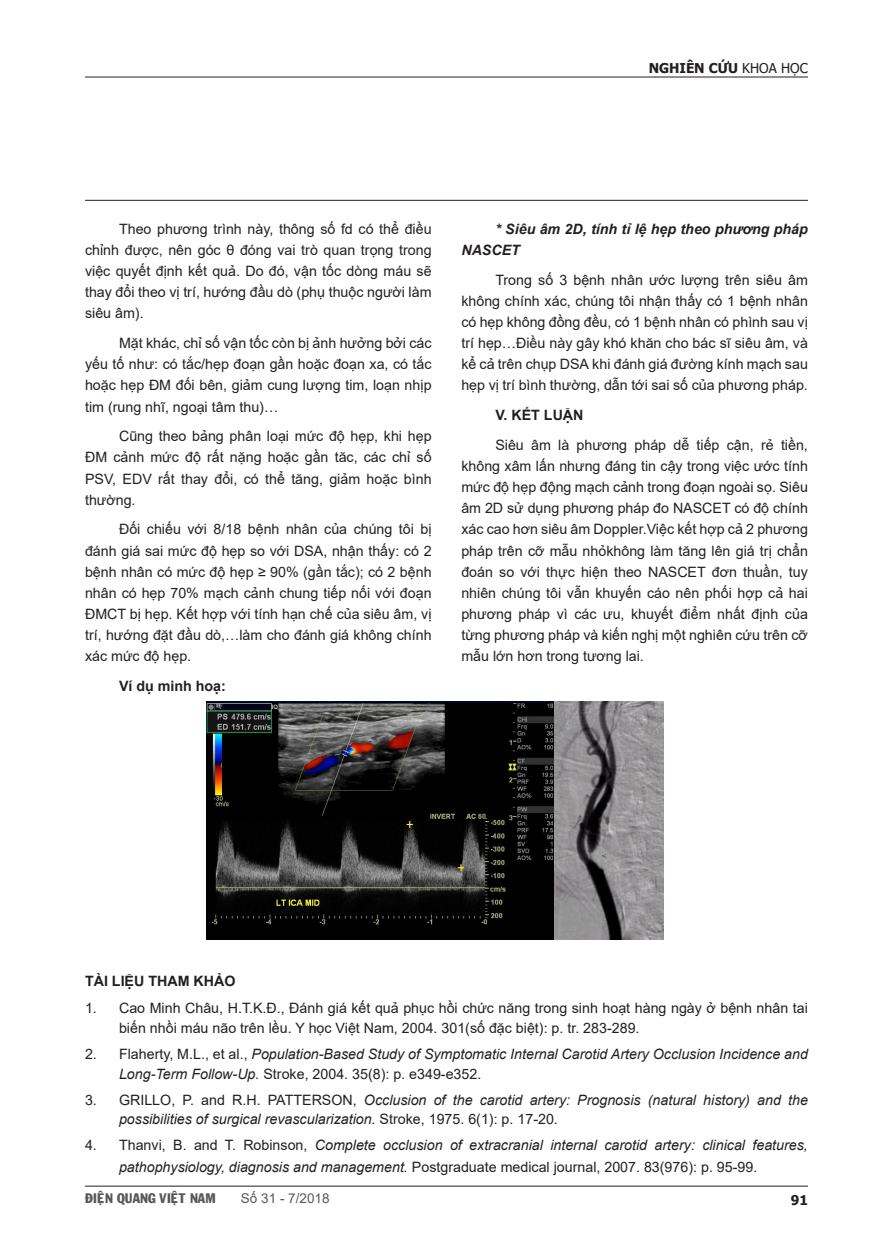
<style>
.page{position:relative;width:893px;height:1255px;background:#fff}
.page>*{position:absolute;margin:0;border:0;box-sizing:border-box;transform-origin:0 0}
.chubai{font:14.25px/21.1px "Arial";color:#231f20;text-align:justify}
.TLieuTK{font:italic 14.25px/19.6px "Arial";color:#231f20}
.TLieuTK-2{font:14.25px/19.6px "Arial";color:#231f20}
.chubai-2{font:italic 700 14.25px/21.1px "Arial";color:#231f20}
.chubai-3{font:700 14.25px "Arial";color:#231f20}
.TLieuTK-3{font:700 14.25px "Arial";color:#231f20}
.t1{font:13.5px "VNI Franko";color:#57585a}
.t2{font:700 13.5px "Tahoma";color:#231f20}
.t3{font:13.5px "Arial";color:#57585a}
.s1{font-weight:400}
.s2{font-style:normal}
</style>
<div class="page">
<hr style="left:85px;top:1185px;width:723px;height:1px;background:#231f20">
<hr style="left:85px;top:77px;width:723px;height:1px;background:#231f20">
<hr style="left:85px;top:200px;width:723px;height:1px;background:#231f20">
<img style="left:207px;top:701px;width:457px;height:238px">
<p class="t2" style="left:649px;top:59px;width:161px">NGHIÊN CỨU <span class="s1">KHOA HỌC</span></p>
<p class="chubai" style="left:85px;top:218px;width:348px;text-indent:34px">Theo phương trình này, thông số fd có thể điều chỉnh được, nên góc θ đóng vai trò quan trọng trong việc quyết định kết quả. Do đó, vận tốc dòng máu sẽ thay đổi theo vị trí, hướng đầu dò (phụ thuộc người làm siêu âm).</p>
<p class="chubai" style="left:85px;top:332px;width:348px;text-indent:34px">Mặt khác, chỉ số vận tốc còn bị ảnh hưởng bởi các yếu tố như: có tắc/hẹp đoạn gần hoặc đoạn xa, có tắc hoặc hẹp ĐM đối bên, giảm cung lượng tim, loạn nhịp tim (rung nhĩ, ngoại tâm thu)…</p>
<p class="chubai" style="left:85px;top:425px;width:348px;text-indent:34px">Cũng theo bảng phân loại mức độ hẹp, khi hẹp ĐM cảnh mức độ rất nặng hoặc gần tăc, các chỉ số PSV, EDV rất thay đổi, có thể tăng, giảm hoặc bình thường.</p>
<p class="chubai" style="left:85px;top:518px;width:348px;text-indent:34px">Đối chiếu với 8/18 bệnh nhân của chúng tôi bị đánh giá sai mức độ hẹp so với DSA, nhận thấy: có 2 bệnh nhân có mức độ hẹp ≥ 90% (gần tắc); có 2 bệnh nhân có hẹp 70% mạch cảnh chung tiếp nối với đoạn ĐMCT bị hẹp. Kết hợp với tính hạn chế của siêu âm, vị trí, hướng đặt đầu dò,…làm cho đánh giá không chính xác mức độ hẹp.</p>
<p class="chubai-3" style="left:119px;top:676px;width:108px">Ví dụ minh hoạ:</p>
<p class="chubai-2" style="left:461px;top:218px;width:348px;text-indent:34px">* Siêu âm 2D, tính tỉ lệ hẹp theo phương pháp<br>NASCET</p>
<p class="chubai" style="left:461px;top:269px;width:348px;text-indent:34px">Trong số 3 bệnh nhân ước lượng trên siêu âm không chính xác, chúng tôi nhận thấy có 1 bệnh nhân có hẹp không đồng đều, có 1 bệnh nhân có phình sau vị trí hẹp…Điều này gây khó khăn cho bác sĩ siêu âm, và kể cả trên chụp DSA khi đánh giá đường kính mạch sau hẹp vị trí bình thường, dẫn tới sai số của phương pháp.</p>
<p class="chubai-3" style="left:495px;top:405px;width:90px">V. KẾT LUẬN</p>
<p class="chubai" style="left:461px;top:434px;width:348px;text-indent:34px">Siêu âm là phương pháp dễ tiếp cận, rẻ tiền, không xâm lấn nhưng đáng tin cậy trong việc ước tính mức độ hẹp động mạch cảnh trong đoạn ngoài sọ. Siêu âm 2D sử dụng phương pháp đo NASCET có độ chính xác cao hơn siêu âm Doppler.Việc kết hợp cả 2 phương pháp trên cỡ mẫu nhỏkhông làm tăng lên giá trị chẩn đoán so với thực hiện theo NASCET đơn thuần, tuy nhiên chúng tôi vẫn khuyến cáo nên phối hợp cả hai phương pháp vì các ưu, khuyết điểm nhất định của từng phương pháp và kiến nghị một nghiên cứu trên cỡ mẫu lớn hơn trong tương lai.</p>
<p class="TLieuTK-3" style="left:85px;top:970px;width:152px">TÀI LIỆU THAM KHẢO</p>
<p class="TLieuTK-2" style="left:119px;top:998px;width:690px;text-indent:-34px">1. Cao Minh Châu, H.T.K.Đ., Đánh giá kết quả phục hồi chức năng trong sinh hoạt hàng ngày ở bệnh nhân tai biến nhồi máu não trên lều. Y học Việt Nam, 2004. 301(số đặc biệt): p. tr. 283-289.</p>
<p class="TLieuTK" style="left:119px;top:1044px;width:690px;text-indent:-34px"><span class="s2">2. Flaherty, M.L., et al.,</span> Population-Based Study of Symptomatic Internal Carotid Artery Occlusion Incidence and<br>Long-Term Follow-Up. <span class="s2">Stroke, 2004. 35(8): p. e349-e352.</span></p>
<p class="TLieuTK" style="left:119px;top:1089px;width:690px;text-indent:-34px"><span class="s2">3. GRILLO, P. and R.H. PATTERSON,</span> Occlusion of the carotid artery: Prognosis (natural history) and the possibilities of surgical revascularization. <span class="s2">Stroke, 1975. 6(1): p. 17-20.</span></p>
<p class="TLieuTK" style="left:119px;top:1134px;width:690px;line-height:21.1px;text-indent:-34px"><span class="s2">4. Thanvi, B. and T. Robinson,</span> Complete occlusion of extracranial internal carotid artery: clinical features, pathophysiology, diagnosis and management. <span class="s2">Postgraduate medical journal, 2007. 83(976): p. 95-99.</span></p>
<p class="t1" style="left:85px;top:1187px;width:132px">ÑIEÄN QUANG VIEÄT NAM</p>
<p class="t3" style="left:241px;top:1188px;width:90px">Số 31 - 7/2018</p>
<p class="t2" style="left:791px;top:1190px;width:19px">91</p>
</div>
